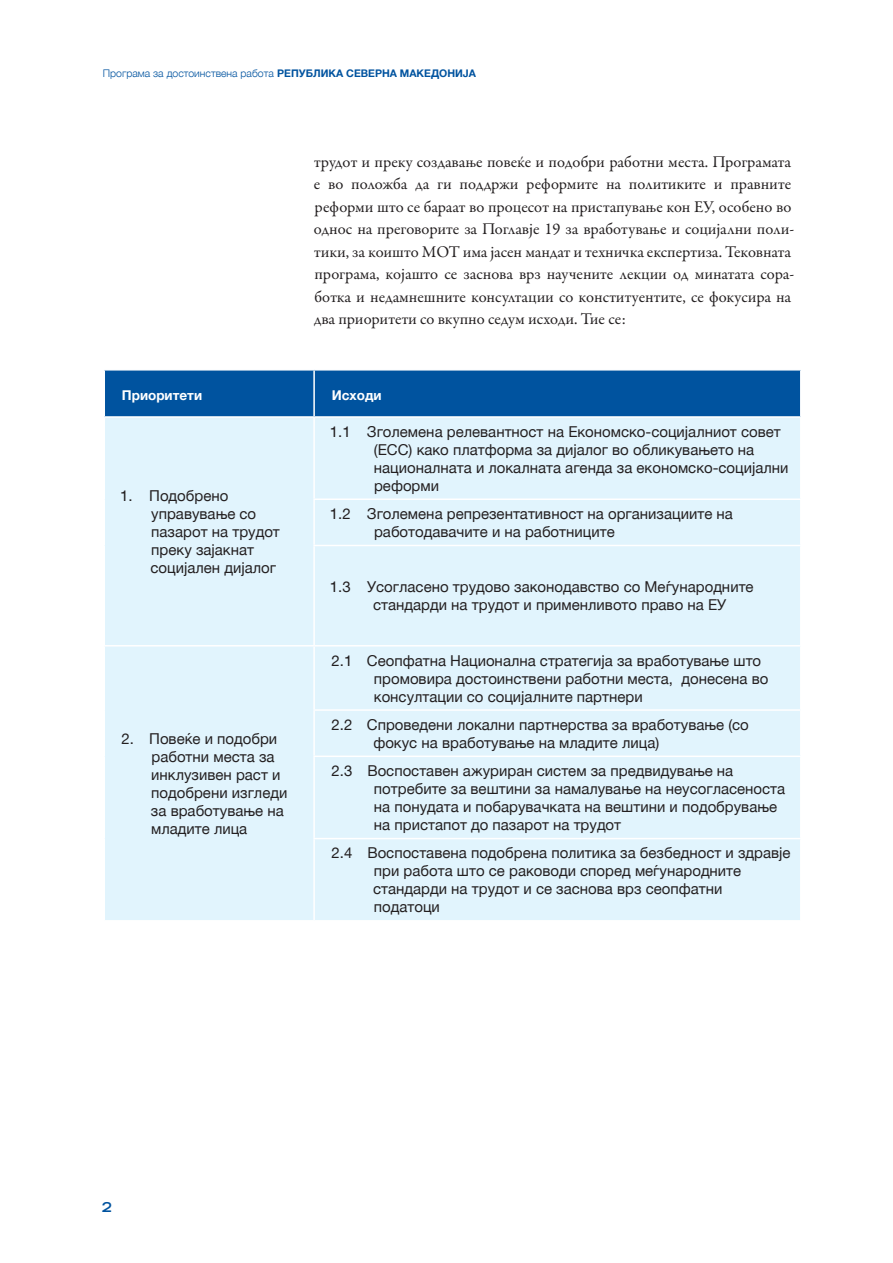
<style>
.page{position:relative;width:893px;height:1263px;background:#fff}
.page>*{position:absolute;margin:0;border:0;box-sizing:border-box;transform-origin:0 0}
.t1{font:16.5px/22.5px "Garamond Premr Pro";color:#231f20}
.t2{font:15px/18px "Helvetica Neue LTCYR";color:#231f20}
.t3{font:700 13.5px "Helvetica Neue";color:#fff}
.t4{font:700 expanded 13.5px "Trade Gothic LT Std";color:#00539f}
.t5{font:300 10.5px "Helvetica Neue LTCYR";color:#00539f}
.s1{font-weight:700}
</style>
<div class="page">
<div style="left:105px;top:371px;width:695px;height:45px;background:#00539f"></div>
<div style="left:105px;top:418px;width:695px;height:502px;background:#e1f4fd"></div>
<hr style="left:313px;top:371px;width:2px;height:45px;background:#fff">
<hr style="left:313px;top:498px;width:488px;height:2px;background:#fff">
<hr style="left:313px;top:545px;width:488px;height:1px;background:#fff">
<hr style="left:313px;top:709px;width:488px;height:2px;background:#fff">
<hr style="left:313px;top:755px;width:488px;height:2px;background:#fff">
<hr style="left:313px;top:838px;width:488px;height:1px;background:#fff">
<hr style="left:313px;top:418px;width:2px;height:80px;background:#fff">
<hr style="left:313px;top:500px;width:2px;height:45px;background:#fff">
<hr style="left:313px;top:546px;width:2px;height:99px;background:#fff">
<hr style="left:104px;top:645px;width:210px;height:1px;background:#fff">
<hr style="left:314px;top:645px;width:487px;height:1px;background:#fff">
<hr style="left:313px;top:646px;width:2px;height:63px;background:#fff">
<hr style="left:313px;top:711px;width:2px;height:44px;background:#fff">
<hr style="left:313px;top:757px;width:2px;height:81px;background:#fff">
<hr style="left:313px;top:839px;width:2px;height:81px;background:#fff">
<p class="t5" style="left:103px;top:67px;width:375px">Програма за достоинствена работа <span class="s1">РЕПУБЛИКА СЕВЕРНА МАКЕДОНИЈА</span></p>
<p class="t1" style="left:314px;top:150px;width:482px">трудот и преку создавање повеќе и подобри работни места. Програмата е во положба да ги поддржи реформите на политиките и правните реформи што се бараат во процесот на пристапување кон ЕУ, особено во однос на преговорите за Поглавје 19 за вработување и социјални поли&shy;тики, за коишто МОТ има јасен мандат и техничка експертиза. Тековната програма, којашто се заснова врз научените лекции од минатата сора&shy;ботка и недамнешните консултации со конституентите, се фокусира на два приоритети со вкупно седум исходи. Тие се:</p>
<p class="t3" style="left:122px;top:385px;width:82px">Приоритети</p>
<p class="t3" style="left:332px;top:385px;width:51px">Исходи</p>
<p class="t2" style="left:151px;top:487px;width:131px;text-indent:-30px">1. Подобрено управување со пазарот на трудот преку зајакнат социјален дијалог</p>
<p class="t2" style="left:151px;top:730px;width:138px;text-indent:-29px">2. Повеќе и подобри работни места за инклузивен раст и подобрени изгледи за вработување на младите лица</p>
<p class="t2" style="left:374px;top:423px;width:416px;text-indent:-44px">1.1 Зголемена релевантност на Економско-социјалниот совет (ЕСС) како платформа за дијалог во обликувањето на националната и локалната агенда за економско-социјални реформи</p>
<p class="t2" style="left:374px;top:505px;width:360px;text-indent:-44px">1.2 Зголемена репрезентативност на организациите на работодавачите и на работниците</p>
<p class="t2" style="left:373px;top:578px;width:382px;text-indent:-43px">1.3 Усогласено трудово законодавство со Меѓународните стандарди на трудот и применливото право на ЕУ</p>
<p class="t2" style="left:374px;top:651px;width:396px;text-indent:-42px">2.1 Сеопфатна Национална стратегија за вработување што промовира достоинствени работни места, донесена во консултации со социјалните партнери</p>
<p class="t2" style="left:373px;top:716px;width:377px;text-indent:-42px">2.2 Спроведени локални партнерства за вработување (со фокус на вработување на младите лица)</p>
<p class="t2" style="left:374px;top:762px;width:413px;text-indent:-42px">2.3 Воспоставен ажуриран систем за предвидување на потребите за вештини за намалување на неусогласеноста на понудата и побарувачката на вештини и подобрување на пристапот до пазарот на трудот</p>
<p class="t2" style="left:373px;top:844px;width:419px;text-indent:-42px">2.4 Воспоставена подобрена политика за безбедност и здравје при работа што се раководи според меѓународните стандарди на трудот и се заснова врз сеопфатни податоци</p>
<p class="t4" style="left:102px;top:1199px;width:11px">2</p>
</div>
